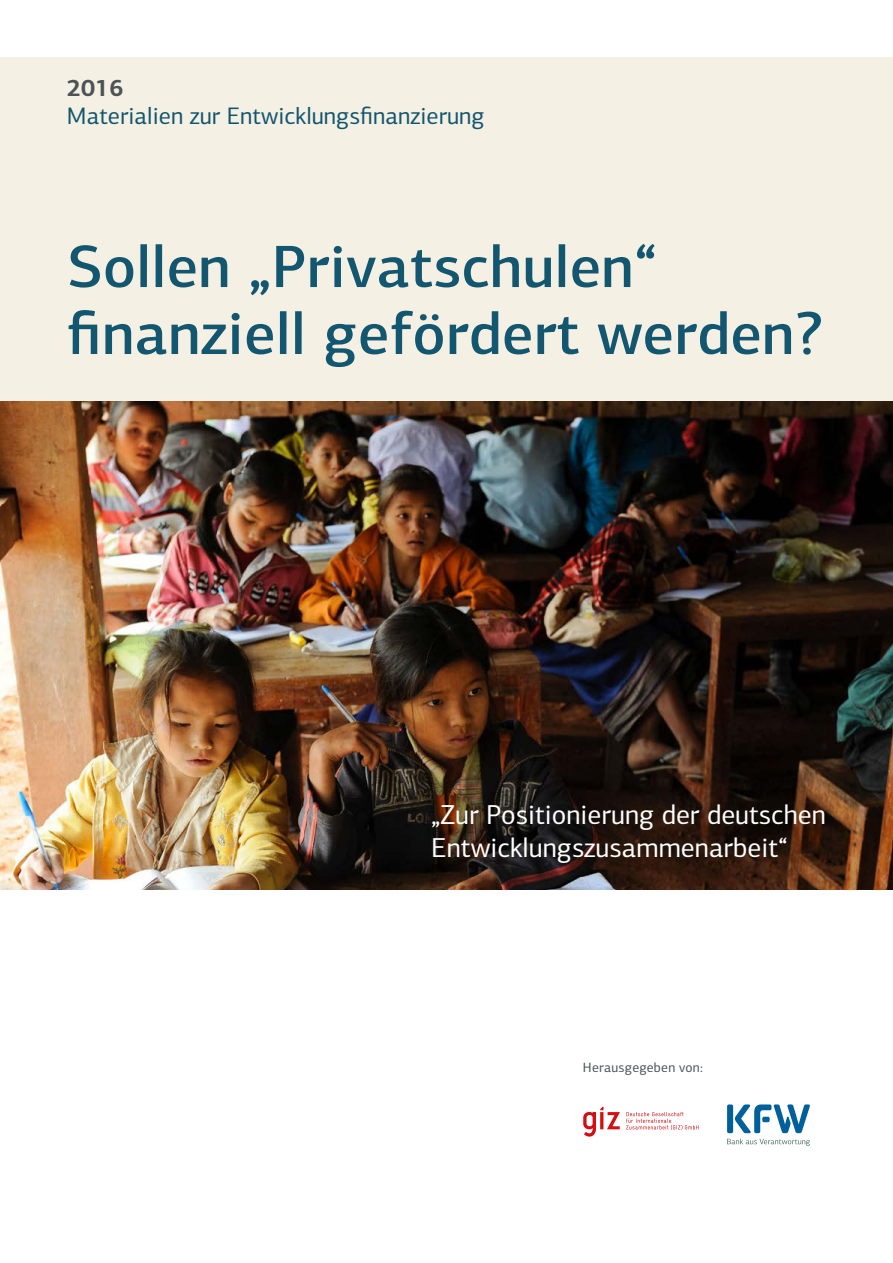
<style>
.page{position:relative;width:893px;height:1263px;background:#fff}
.page>*{position:absolute;margin:0;border:0;box-sizing:border-box;transform-origin:0 0}
.t1{font:500 60px/66.9px "KFW Centro Sans";letter-spacing:.005em;color:#13566f}
.t2{font:27.6px/33px "KFW Centro Sans";color:#fff}
.t3{font:24px "KFW Centro Sans";color:#13566f}
.t4{font:700 24px "KFW Centro Sans";color:#4c5356}
.t5{font:13.5px "KFW Centro Sans";letter-spacing:.02em;color:#4c5356}
</style>
<div class="page">
<div style="left:0;top:57px;width:893px;height:345px;background:#f4f0e3"></div>
<img style="left:0;top:402px;width:893px;height:488px">
<svg style="left:727px;top:1104px;width:83px;height:42px"></svg>
<svg style="left:583px;top:1107px;width:37px;height:30px"></svg>
<svg style="left:626px;top:1112px;width:72px;height:18px"></svg>
<p class="t4" style="left:67px;top:72px;width:58px">2016</p>
<p class="t3" style="left:67px;top:102px;width:419px">Materialien zur Entwicklungsfinanzierung</p>
<h1 class="t1" style="left:67px;top:233px;width:757px">Sollen „Privatschulen“ finanziell gefördert werden?</h1>
<p class="t2" style="left:431px;top:798px;width:396px">„Zur Positionierung der deutschen<br>Entwicklungszusammenarbeit“</p>
<p class="t5" style="left:583px;top:1059px;width:122px">Herausgegeben von:</p>
</div>
